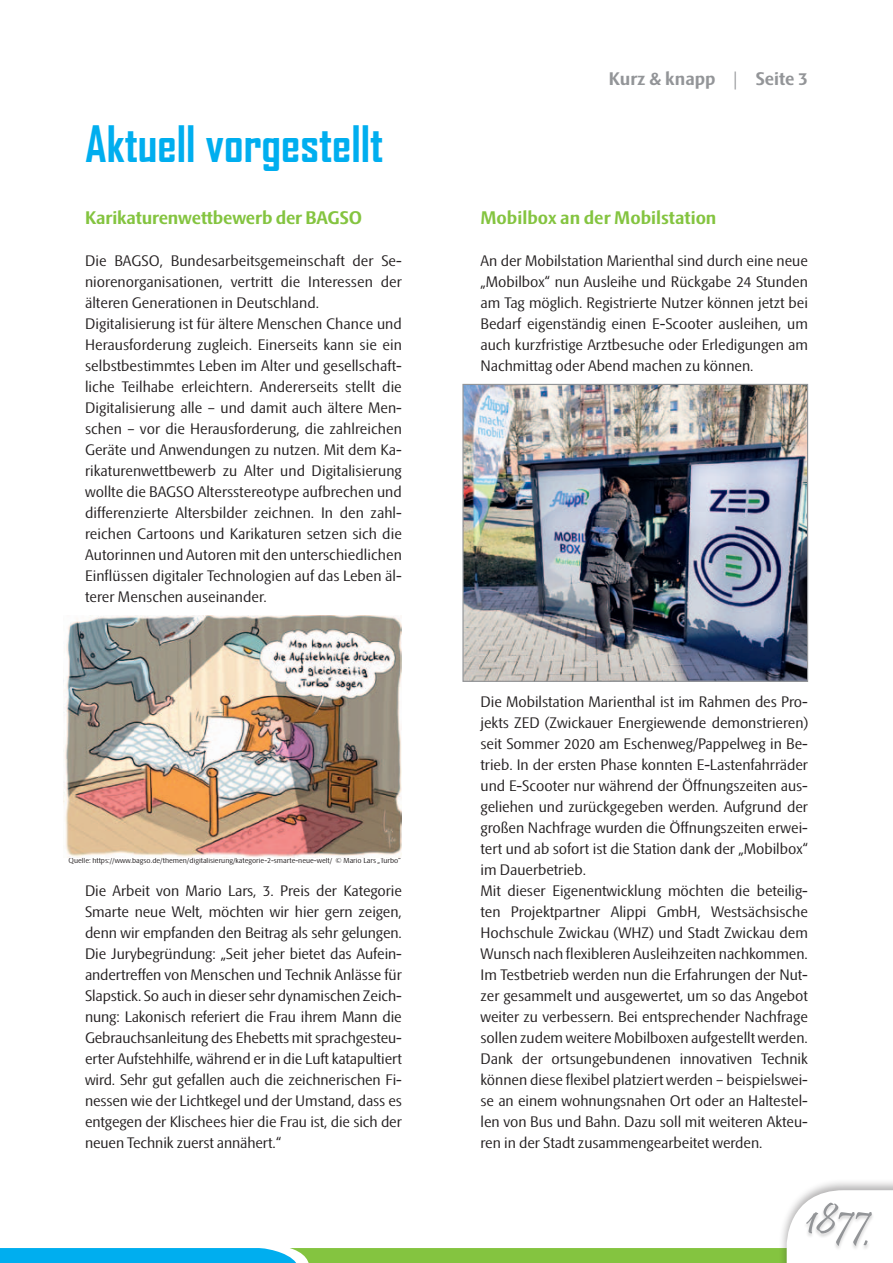
<style>
.page{position:relative;width:893px;height:1263px;background:#fff}
.page>*{position:absolute;margin:0;border:0;box-sizing:border-box;transform-origin:0 0}
.t1{font:700 48px "Agency FB";color:#00aeef}
.t2{font:700 18px "Skoda Sans";letter-spacing:-.01em;color:#84c440}
.t3{font:700 18px "Skoda Sans";color:#939598}
.t4{font:15px/21px "Skoda Sans";color:#231f20;text-align:justify}
.t5{font:7.5px "Skoda Sans";color:#231f20}
.s1{font-weight:400}
</style>
<div class="page">
<div style="left:778px;top:1178px;width:115px;height:85px;background:#231f20;opacity:.35"></div>
<svg style="left:0;top:1190px;width:893px;height:73px"></svg>
<img style="left:464px;top:386px;width:342px;height:294px">
<div style="left:462px;top:384px;width:346px;height:298px;border:1px solid #939598"></div>
<img style="left:64px;top:615px;width:338px;height:243px">
<h1 class="t1" style="left:85px;top:114px;width:300px">Aktuell vorgestellt</h1>
<p class="t2" style="left:85px;top:207px;width:279px">Karikaturenwettbewerb der BAGSO</p>
<p class="t4" style="left:85px;top:251px;width:318px;text-align:left">Die BAGSO, Bundesarbeitsgemeinschaft der Se&shy;niorenorganisationen, vertritt die Interessen der älteren Generationen in Deutschland.<br>Digitalisierung ist für ältere Menschen Chance und Herausforderung zugleich. Einerseits kann sie ein selbstbestimmtes Leben im Alter und gesellschaft&shy;liche Teilhabe erleichtern. Andererseits stellt die Digitalisierung alle – und damit auch ältere Men&shy;schen – vor die Herausforderung, die zahlreichen Geräte und Anwendungen zu nutzen. Mit dem Ka&shy;rikaturenwettbewerb zu Alter und Digitalisierung wollte die BAGSO Altersstereotype aufbrechen und differenzierte Altersbilder zeichnen. In den zahl&shy;reichen Cartoons und Karikaturen setzen sich die Autorinnen und Autoren mit den unterschiedlichen Einflüssen digitaler Technologien auf das Leben äl&shy;terer Menschen auseinander.</p>
<p class="t5" style="left:69px;top:857px;width:334px">Quelle: https://www.bagso.de/themen/digitalisierung/kategorie-2-smarte-neue-welt/ © Mario Lars „Turbo“</p>
<p class="t4" style="left:85px;top:881px;width:318px">Die Arbeit von Mario Lars, 3. Preis der Kategorie Smarte neue Welt, möchten wir hier gern zeigen, denn wir empfanden den Beitrag als sehr gelungen.<br>Die Jurybegründung: „Seit jeher bietet das Aufein&shy;andertreffen von Menschen und Technik Anlässe für Slapstick. So auch in dieser sehr dynamischen Zeich&shy;nung: Lakonisch referiert die Frau ihrem Mann die Gebrauchsanleitung des Ehebetts mit sprachgesteu&shy;erter Aufstehhilfe, während er in die Luft katapultiert wird. Sehr gut gefallen auch die zeichnerischen Fi&shy;nessen wie der Lichtkegel und der Umstand, dass es entgegen der Klischees hier die Frau ist, die sich der neuen Technik zuerst annähert.“</p>
<p class="t3" style="left:609px;top:68px;width:201px">Kurz &amp; knapp <span class="s1">|</span> Seite 3</p>
<p class="t2" style="left:480px;top:207px;width:237px">Mobilbox an der Mobilstation</p>
<p class="t4" style="left:480px;top:251px;width:329px">An der Mobilstation Marienthal sind durch eine neue „Mobilbox“ nun Ausleihe und Rückgabe 24 Stunden am Tag möglich. Registrierte Nutzer können jetzt bei Bedarf eigenständig einen E-Scooter ausleihen, um auch kurzfristige Arztbesuche oder Erledigungen am Nachmittag oder Abend machen zu können.</p>
<p class="t4" style="left:480px;top:692px;width:329px;text-align:left">Die Mobilstation Marienthal ist im Rahmen des Pro&shy;jekts ZED (Zwickauer Energiewende demonstrieren) seit Sommer 2020 am Eschenweg/Pappelweg in Be&shy;trieb. In der ersten Phase konnten E-Lastenfahrräder und E-Scooter nur während der Öffnungszeiten aus&shy;geliehen und zurückgegeben werden. Aufgrund der großen Nachfrage wurden die Öffnungszeiten erwei&shy;tert und ab sofort ist die Station dank der „Mobilbox“ im Dauerbetrieb.<br>Mit dieser Eigenentwicklung möchten die beteilig&shy;ten Projektpartner Alippi GmbH, Westsächsische Hochschule Zwickau (WHZ) und Stadt Zwickau dem Wunsch nach flexibleren Ausleihzeiten nachkommen.<br>Im Testbetrieb werden nun die Erfahrungen der Nut&shy;zer gesammelt und ausgewertet, um so das Angebot weiter zu verbessern. Bei entsprechender Nachfrage sollen zudem weitere Mobilboxen aufgestellt werden.<br>Dank der ortsungebundenen innovativen Technik können diese flexibel platziert werden – beispielswei&shy;se an einem wohnungsnahen Ort oder an Haltestel&shy;len von Bus und Bahn. Dazu soll mit weiteren Akteu&shy;ren in der Stadt zusammengearbeitet werden.</p>
</div>
